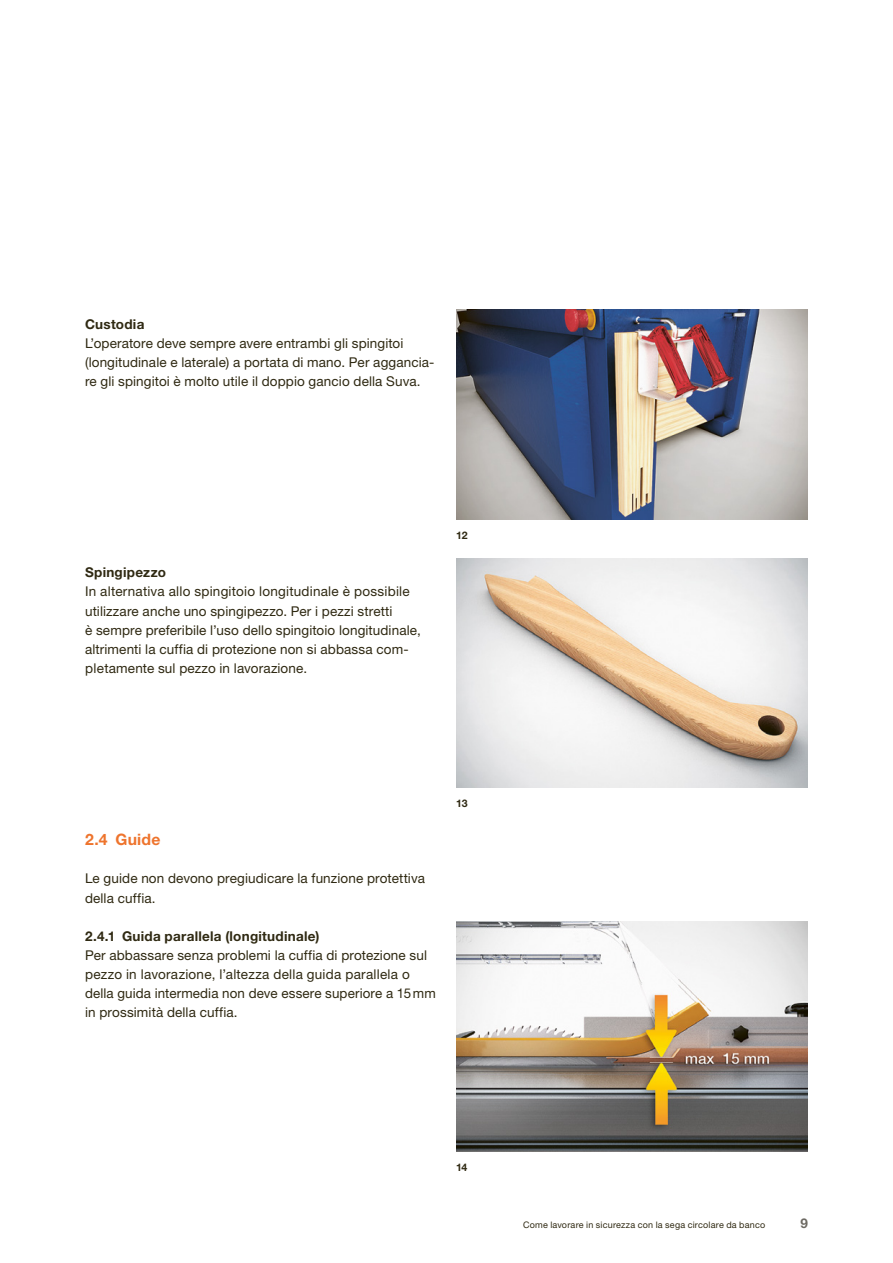
<style>
.page{position:relative;width:893px;height:1263px;background:#fff}
.page>*{position:absolute;margin:0;border:0;box-sizing:border-box;transform-origin:0 0}
.t1{font:700 15.75px "Helvetica Neue LT Std";letter-spacing:.015em;color:#ee742d}
.t2{font:13.5px/19.2px "Helvetica Neue LT Std";letter-spacing:.01em;color:#2f2912}
.t3{font:700 13.5px "Helvetica Neue LT Std";letter-spacing:.02em;color:#2f2912}
.t4{font:700 13.5px "Helvetica Neue LT Std";color:#6d6a63}
.t5{font:700 10.5px "Helvetica Neue LT Std";color:#2f2912}
.t6{font:9px "Helvetica Neue LT Std";letter-spacing:.025em;color:#2f2912}
</style>
<div class="page">
<img style="left:456px;top:922px;width:352px;height:229px">
<img style="left:456px;top:309px;width:352px;height:211px">
<img style="left:456px;top:558px;width:352px;height:230px">
<p class="t3" style="left:85px;top:315px;width:61px">Custodia</p>
<p class="t2" style="left:85px;top:333px;width:351px">L’operatore deve sempre avere entrambi gli spingitoi (longitudinale e laterale) a portata di mano. Per aggancia&shy;re gli spingitoi è molto utile il doppio gancio della Suva.</p>
<p class="t3" style="left:85px;top:564px;width:82px">Spingipezzo</p>
<p class="t2" style="left:85px;top:582px;width:337px">In alternativa allo spingitoio longitudinale è possibile utilizzare anche uno spingipezzo. Per i pezzi stretti<br>è sempre preferibile l’uso dello spingitoio longitudinale, altrimenti la cuffia di protezione non si abbassa com&shy;pletamente sul pezzo in lavorazione.</p>
<p class="t5" style="left:456px;top:529px;width:13px">12</p>
<p class="t1" style="left:85px;top:830px;width:77px">2.4 Guide</p>
<p class="t2" style="left:85px;top:869px;width:341px">Le guide non devono pregiudicare la funzione protettiva della cuffia.</p>
<p class="t3" style="left:85px;top:928px;width:236px">2.4.1 Guida parallela (longitudinale)</p>
<p class="t2" style="left:85px;top:945px;width:352px">Per abbassare senza problemi la cuffia di protezione sul pezzo in lavorazione, l’altezza della guida parallela o della guida intermedia non deve essere superiore a 15mm in prossimità della cuffia.</p>
<p class="t5" style="left:456px;top:797px;width:13px">13</p>
<p class="t5" style="left:456px;top:1160px;width:13px">14</p>
<p class="t6" style="left:523px;top:1219px;width:244px">Come lavorare in sicurezza con la sega circolare da banco</p>
<p class="t4" style="left:800px;top:1215px;width:9px">9</p>
</div>
